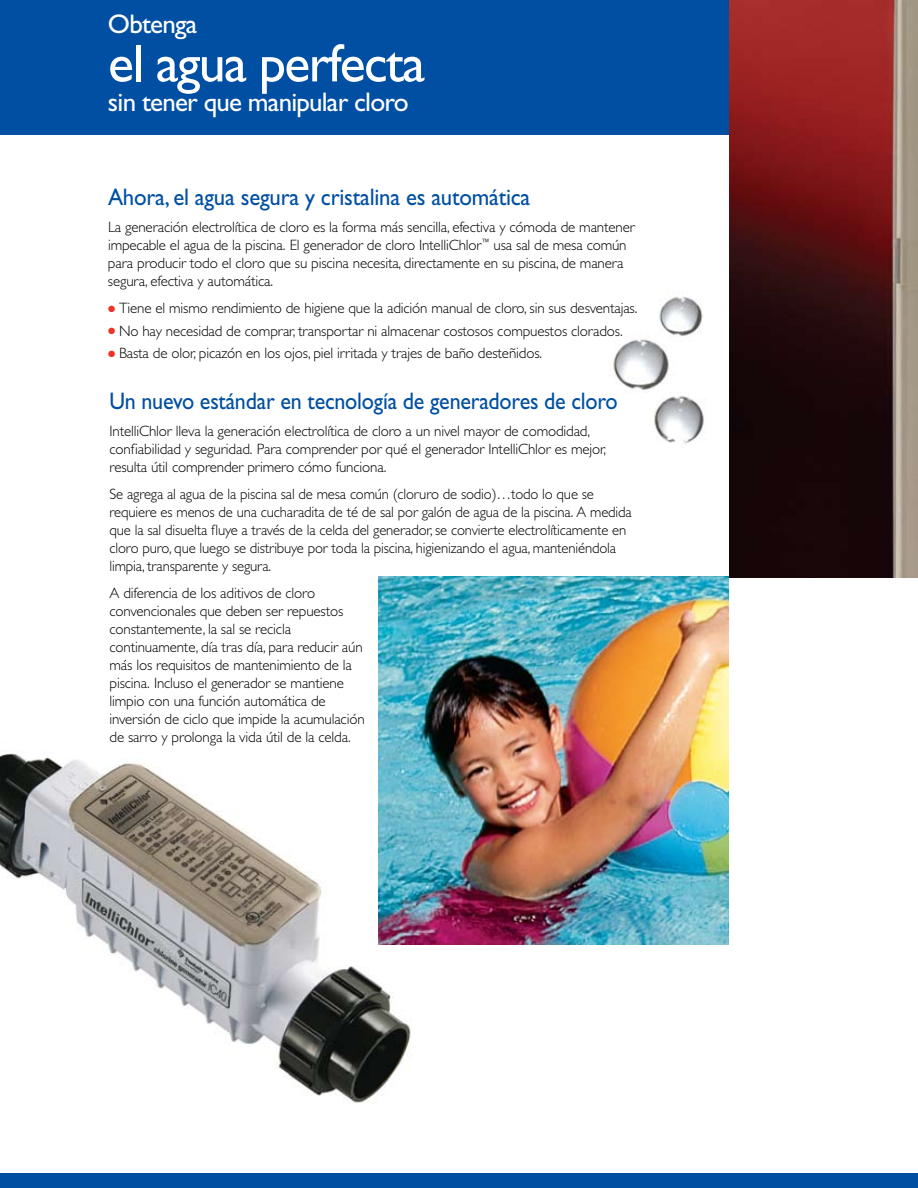
<style>
.page{position:relative;width:918px;height:1188px;background:#fff}
.page>*{position:absolute;margin:0;border:0;box-sizing:border-box;transform-origin:0 0}
.t1{font:54px "Gill Sans Std";letter-spacing:-.03em;color:#fff}
.t2{font:27px "Gill Sans Std";letter-spacing:-.03em;color:#fff}
.t3{font:24px "Gill Sans Std";letter-spacing:-.01em;color:#004fa3;scale:.92 1}
.t4{font:24px "Gill Sans Std";letter-spacing:-.01em;color:#004fa3;scale:.95 1}
.t5{font:300 15px/18px "Gill Sans Std";letter-spacing:-.01em;color:#000}
.s1{color:#ee3224}
</style>
<div class="page">
<div style="left:0;top:0;width:741px;height:135px;background:#004fa3"></div>
<img style="left:729px;top:0;width:189px;height:578px">
<img style="left:0;top:753px;width:411px;height:350px">
<img style="left:609px;top:296px;width:94px;height:94px">
<img style="left:654px;top:395px;width:50px;height:49px">
<div style="left:0;top:1174px;width:918px;height:14px;background:#004fa3"></div>
<img style="left:378px;top:577px;width:351px;height:368px">
<h2 class="t2" style="left:108px;top:9px;width:91px">Obtenga</h2>
<h1 class="t1" style="left:108px;top:32px;width:319px">el agua perfecta</h1>
<h2 class="t2" style="left:108px;top:87px;width:302px">sin tener que manipular cloro</h2>
<h3 class="t4" style="left:108px;top:184px;width:446px">Ahora, el agua segura y cristalina es automática</h3>
<p class="t5" style="left:108px;top:219px;width:528px">La generación electrolítica de cloro es la forma más sencilla, efectiva y cómoda de mantener impecable el agua de la piscina. El generador de cloro IntelliChlor<sup>™</sup> usa sal de mesa común para producir todo el cloro que su piscina necesita, directamente en su piscina, de manera segura, efectiva y automática.</p>
<p class="t5" style="left:108px;top:300px;width:531px"><span class="s1">●</span> Tiene el mismo rendimiento de higiene que la adición manual de cloro, sin sus desventajas.</p>
<p class="t5" style="left:108px;top:322px;width:516px"><span class="s1">●</span> No hay necesidad de comprar, transportar ni almacenar costosos compuestos clorados.</p>
<p class="t5" style="left:108px;top:345px;width:436px"><span class="s1">●</span> Basta de olor, picazón en los ojos, piel irritada y trajes de baño desteñidos.</p>
<h3 class="t3" style="left:110px;top:388px;width:554px">Un nuevo estándar en tecnología de generadores de cloro</h3>
<p class="t5" style="left:110px;top:423px;width:498px">IntelliChlor lleva la generación electrolítica de cloro a un nivel mayor de comodidad, confiabilidad y seguridad. Para comprender por qué el generador IntelliChlor es mejor, resulta útil comprender primero cómo funciona.</p>
<p class="t5" style="left:110px;top:486px;width:524px">Se agrega al agua de la piscina sal de mesa común (cloruro de sodio)…todo lo que se requiere es menos de una cucharadita de té de sal por galón de agua de la piscina. A medida que la sal disuelta fluye a través de la celda del generador, se convierte electrolíticamente en cloro puro, que luego se distribuye por toda la piscina, higienizando el agua, manteniéndola limpia, transparente y segura.</p>
<p class="t5" style="left:110px;top:585px;width:257px">A diferencia de los aditivos de cloro convencionales que deben ser repuestos constantemente, la sal se recicla continuamente, día tras día, para reducir aún más los requisitos de mantenimiento de la piscina. Incluso el generador se mantiene limpio con una función automática de inversión de ciclo que impide la acumulación de sarro y prolonga la vida útil de la celda.</p>
</div>
